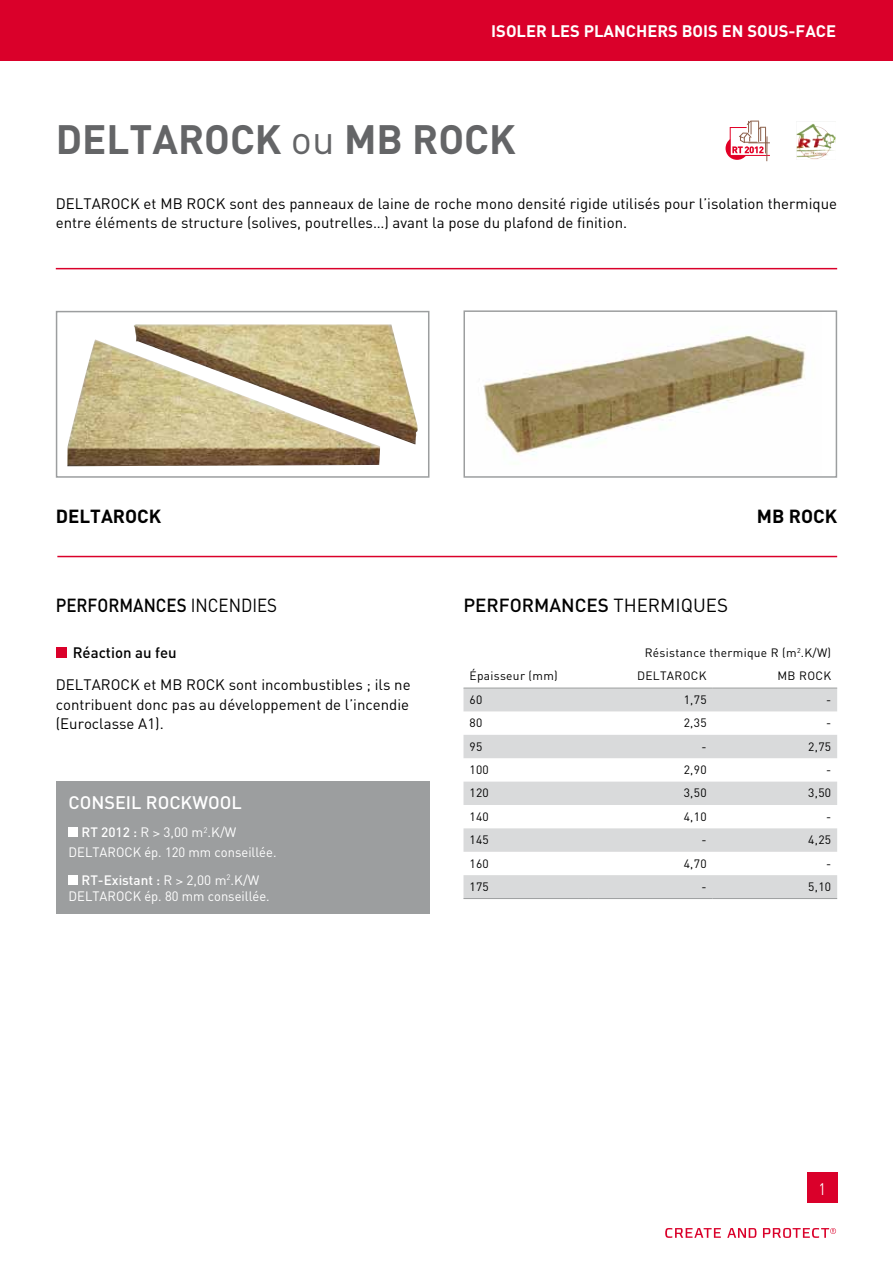
<style>
.page{position:relative;width:893px;height:1263px;background:#fff}
.page>*{position:absolute;margin:0;border:0;box-sizing:border-box;transform-origin:0 0}
.t1{font:700 40.5px "DIN";color:#646567}
.t2{font:700 18.75px "DIN";color:#000}
.t3{font:500 18.75px "DIN";color:#000;scale:.9 1}
.t4{font:500 18.75px "DIN";color:#000}
.t5{font:18.75px "DIN";color:#000}
.t6{font:18.75px "DIN";color:#000;scale:.9 1}
.t7{font:500 18px "DIN";color:#fff}
.t8{font:700 16.5px "DIN";color:#fff}
.t9{font:16.5px "DIN";color:#fff;scale:.8 1}
.t10{font:15px/19.5px "DIN";color:#000}
.t11{font:500 15px "DIN";color:#000}
.t12{font:13.5px/19.5px "DIN";color:#fff}
.t13{font:12px "DIN";letter-spacing:.025em;color:#000}
.s1{font-weight:400}
.s2{font-weight:500}
</style>
<div class="page">
<svg style="left:727px;top:1228px;width:29px;height:10px"></svg>
<svg style="left:763px;top:1227px;width:73px;height:11px"></svg>
<svg style="left:665px;top:1228px;width:56px;height:10px"></svg>
<div style="left:807px;top:1173px;width:30px;height:30px;background:#da002a"></div>
<div style="left:0;top:0;width:893px;height:60px;background:#da002a"></div>
<img style="left:483px;top:335px;width:323px;height:120px">
<div style="left:463px;top:310px;width:374px;height:168px;border:2px solid #9c9e9f"></div>
<img style="left:67px;top:324px;width:351px;height:142px">
<div style="left:56px;top:311px;width:373px;height:167px;border:2px solid #9c9e9f"></div>
<svg style="left:796px;top:121px;width:40px;height:37px"></svg>
<img style="left:797px;top:121px;width:38px;height:39px">
<div style="left:56px;top:647px;width:10px;height:11px;background:#da002a"></div>
<hr style="left:56px;top:268px;width:781px;height:1px;background:#da002a">
<hr style="left:57px;top:556px;width:780px;height:1px;background:#da002a">
<div style="left:56px;top:782px;width:373px;height:132px;background:#9c9e9f"></div>
<div style="left:69px;top:827px;width:9px;height:10px;background:#fff"></div>
<div style="left:69px;top:875px;width:9px;height:10px;background:#fff"></div>
<svg style="left:463px;top:689px;width:374px;height:209px;fill:#d9dadb"></svg>
<hr style="left:463px;top:688px;width:125px;height:1px;background:#9c9e9f">
<hr style="left:588px;top:688px;width:125px;height:1px;background:#9c9e9f">
<hr style="left:713px;top:688px;width:124px;height:1px;background:#9c9e9f">
<hr style="left:463px;top:898px;width:125px;height:1px;background:#9c9e9f">
<hr style="left:588px;top:898px;width:125px;height:1px;background:#9c9e9f">
<hr style="left:713px;top:898px;width:124px;height:1px;background:#9c9e9f">
<svg style="left:725px;top:120px;width:45px;height:41px"></svg>
<p class="t8" style="left:491px;top:20px;width:346px">ISOLER LES PLANCHERS BOIS EN SOUS-FACE</p>
<h1 class="t1" style="left:56px;top:113px;width:149px">DELTAROCK</h1>
<h1 class="t1" style="left:291px;top:113px;width:148px"><span class="s1">ou</span>MB ROCK</h1>
<p class="t10" style="left:56px;top:193px;width:783px">DELTAROCK et MB ROCK sont des panneaux de laine de roche mono densité rigide utilisés pour l’isolation thermique entre éléments de structure (solives, poutrelles…) avant la pose du plafond de finition.</p>
<p class="t2" style="left:56px;top:504px;width:107px">DELTAROCK</p>
<p class="t2" style="left:757px;top:504px;width:82px">MB ROCK</p>
<p class="t3" style="left:56px;top:593px;width:108px">PERFORMANCES</p>
<p class="t6" style="left:191px;top:593px;width:98px">incendies</p>
<p class="t4" style="left:463px;top:593px;width:108px">PERFORMANCES</p>
<p class="t5" style="left:613px;top:593px;width:116px">THERMIQUEs</p>
<p class="t11" style="left:73px;top:643px;width:105px">RÉACTION AU FEU</p>
<p class="t10" style="left:56px;top:675px;width:356px;text-align:justify">DELTAROCK et MB ROCK sont incombustibles ; ils ne contribuent donc pas au développement de l’incendie (Euroclasse A1).</p>
<p class="t7" style="left:69px;top:791px;width:175px">CONSEIL ROCKWOOL</p>
<p class="t12" style="left:69px;top:822px;width:209px;text-indent:13px"><span class="s2">RT 2012 :</span> R 3,00 m<sup>2</sup>.K/W<br>DELTAROCK ép. 120 mm conseillée.</p>
<p class="t12" style="left:69px;top:872px;width:203px;line-height:16.2px;text-align:center"><span class="s2">RT-EXISTANT :</span> R 2,00 m<sup>2</sup>.K/W<br>DELTAROCK ép. 80 mm conseillée.</p>
<p class="t13" style="left:645px;top:645px;width:188px">Résistance thermique R (m<sup>2</sup>.K/W)</p>
<p class="t13" style="left:469px;top:669px;width:90px">Épaisseur (mm)</p>
<p class="t13" style="left:637px;top:669px;width:71px">DELTAROCK</p>
<p class="t13" style="left:777px;top:669px;width:55px">MB ROCK</p>
<p class="t13" style="left:469px;top:692px;width:14px">60</p>
<p class="t13" style="left:684px;top:692px;width:24px">1,75</p>
<p class="t13" style="left:826px;top:692px;width:7px">-</p>
<p class="t13" style="left:469px;top:715px;width:14px">80</p>
<p class="t13" style="left:684px;top:715px;width:24px">2,35</p>
<p class="t13" style="left:826px;top:715px;width:7px">-</p>
<p class="t13" style="left:469px;top:739px;width:14px">95</p>
<p class="t13" style="left:701px;top:739px;width:7px">-</p>
<p class="t13" style="left:808px;top:739px;width:24px">2,75</p>
<p class="t13" style="left:469px;top:762px;width:21px">100</p>
<p class="t13" style="left:684px;top:762px;width:24px">2,90</p>
<p class="t13" style="left:826px;top:762px;width:7px">-</p>
<p class="t13" style="left:469px;top:785px;width:21px">120</p>
<p class="t13" style="left:684px;top:785px;width:24px">3,50</p>
<p class="t13" style="left:808px;top:785px;width:24px">3,50</p>
<p class="t13" style="left:469px;top:809px;width:21px">140</p>
<p class="t13" style="left:684px;top:809px;width:24px">4,10</p>
<p class="t13" style="left:826px;top:809px;width:7px">-</p>
<p class="t13" style="left:469px;top:832px;width:21px">145</p>
<p class="t13" style="left:701px;top:832px;width:7px">-</p>
<p class="t13" style="left:808px;top:832px;width:24px">4,25</p>
<p class="t13" style="left:469px;top:856px;width:21px">160</p>
<p class="t13" style="left:684px;top:856px;width:24px">4,70</p>
<p class="t13" style="left:826px;top:856px;width:7px">-</p>
<p class="t13" style="left:469px;top:879px;width:21px">175</p>
<p class="t13" style="left:701px;top:879px;width:7px">-</p>
<p class="t13" style="left:808px;top:879px;width:24px">5,10</p>
<p class="t9" style="left:819px;top:1178px;width:10px">1</p>
</div>
